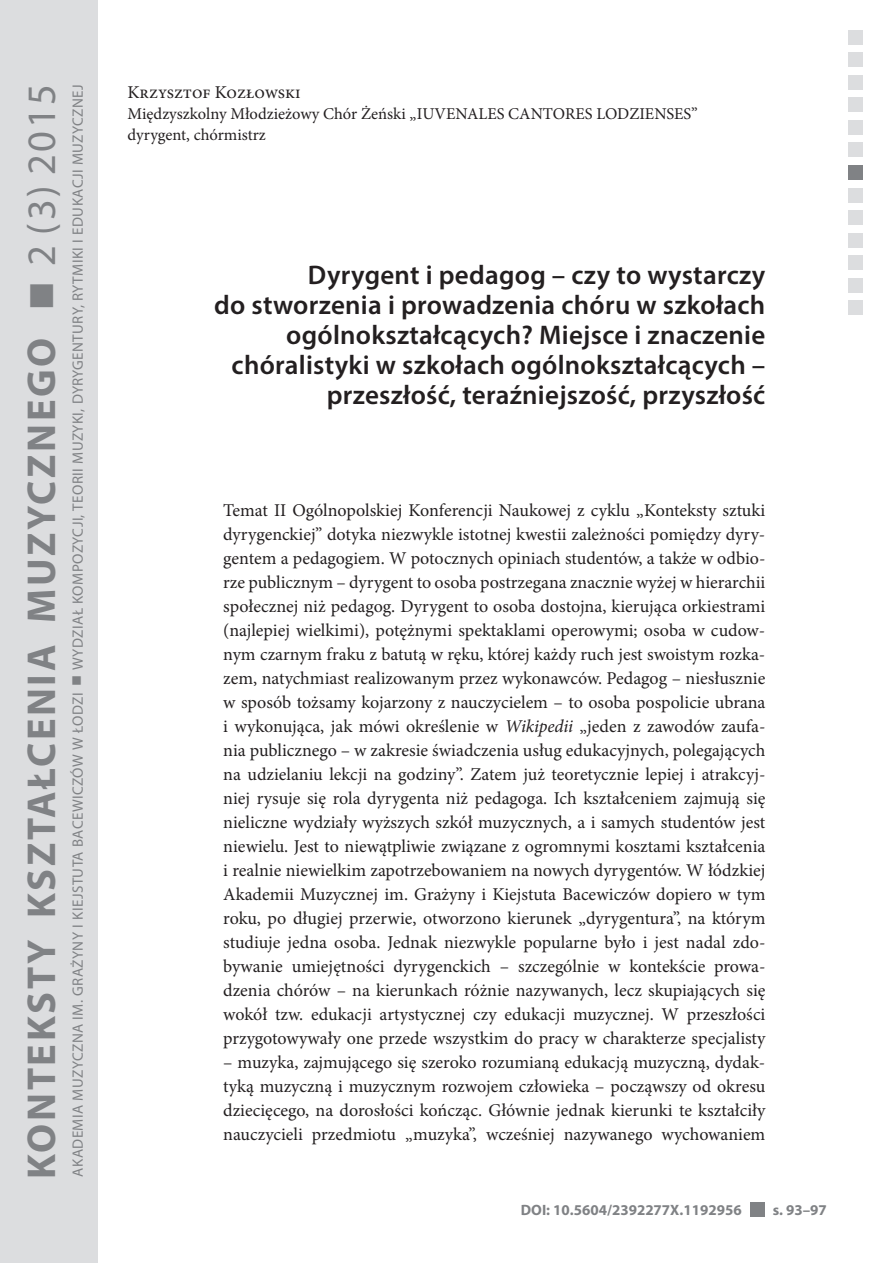
<style>
.page{position:relative;width:893px;height:1263px;background:#fff}
.page>*{position:absolute;margin:0;border:0;box-sizing:border-box;transform-origin:0 0}
.t1{font:700 40.5px "Myriad Pro";letter-spacing:.065em;color:#808285}
.t2{font:40.5px "Myriad Pro";color:#808285}
.t3{font:600 27px/30px "Myriad Pro";letter-spacing:.01em;color:#231f20;text-align:right}
.t4{font:18px/24px "Minion Pro";color:#231f20;text-align:justify}
.t5{font:16.5px/21px "Minion Pro";color:#231f20}
.t6{font:15px "Myriad Pro";letter-spacing:.025em;color:#808285}
.t7{font:700 15px "Myriad Pro";color:#808285}
.s1{font-style:italic}
</style>
<div class="page">
<div style="left:750px;top:1202px;width:15px;height:15px;background:#808285"></div>
<div style="left:848px;top:52px;width:15px;height:15px;background:#dcdddf"></div>
<div style="left:848px;top:75px;width:15px;height:15px;background:#dcdddf"></div>
<div style="left:848px;top:97px;width:15px;height:15px;background:#dcdddf"></div>
<div style="left:848px;top:120px;width:15px;height:15px;background:#dcdddf"></div>
<div style="left:848px;top:143px;width:15px;height:14px;background:#dcdddf"></div>
<div style="left:848px;top:188px;width:15px;height:15px;background:#dcdddf"></div>
<div style="left:848px;top:255px;width:15px;height:15px;background:#dcdddf"></div>
<div style="left:848px;top:210px;width:15px;height:15px;background:#dcdddf"></div>
<div style="left:848px;top:278px;width:15px;height:15px;background:#dcdddf"></div>
<div style="left:0;top:0;width:98px;height:1263px;background:#dcdddf"></div>
<div style="left:848px;top:300px;width:15px;height:15px;background:#dcdddf"></div>
<div style="left:848px;top:165px;width:15px;height:15px;background:#808285"></div>
<div style="left:848px;top:30px;width:15px;height:15px;background:#dcdddf"></div>
<div style="left:848px;top:233px;width:15px;height:15px;background:#dcdddf"></div>
<h1 class="t2" style="left:17px;top:266px;width:183px;rotate:-90deg">2 (3) 2015</h1>
<h1 class="t1" style="left:15px;top:1179px;width:842px;rotate:-90deg">KONTEKSTY KSZTAŁCENIA MUZYCZNEGO</h1>
<p class="t6" style="left:68px;top:670px;width:587px;rotate:-90deg">Wydział Kompozycji, Teorii Muzyki, Dyrygentury, Rytmiki i Edukacji Muzycznej</p>
<p class="t6" style="left:68px;top:1177px;width:485px;rotate:-90deg">Akademia Muzyczna im. Grażyny i Kiejstuta Bacewiczów w Łodzi</p>
<p class="t4" style="left:128px;top:80px;width:175px">Krzysztof Kozłowski</p>
<p class="t5" style="left:128px;top:103px;width:572px">Międzyszkolny Młodzieżowy Chór Żeński „IUVENALES CANTORES LODZIENSES” dyrygent, chórmistrz</p>
<h2 class="t3" style="left:214px;top:259px;width:553px">Dyrygent i pedagog – czy to wystarczy<br>do stworzenia i prowadzenia chóru w szkołach ogólnokształcących? Miejsce i znaczenie chóralistyki w szkołach ogólnokształcących – przeszłość, teraźniejszość, przyszłość</h2>
<p class="t4" style="left:223px;top:498px;width:544px">Temat II Ogólnopolskiej Konferencji Naukowej z cyklu „Konteksty sztuki dyrygenckiej” dotyka niezwykle istotnej kwestii zależności pomiędzy dyry&shy;gentem a pedagogiem. W potocznych opiniach studentów, a także w odbio&shy;rze publicznym – dyrygent to osoba postrzegana znacznie wyżej w hierarchii społecznej niż pedagog. Dyrygent to osoba dostojna, kierująca orkiestrami (najlepiej wielkimi), potężnymi spektaklami operowymi; osoba w cudow&shy;nym czarnym fraku z batutą w ręku, której każdy ruch jest swoistym rozka&shy;zem, natychmiast realizowanym przez wykonawców. Pedagog – niesłusznie w sposób tożsamy kojarzony z nauczycielem – to osoba pospolicie ubrana i wykonująca, jak mówi określenie w <span class="s1">Wikipedii</span> „jeden z zawodów zaufa&shy;nia publicznego – w zakresie świadczenia usług edukacyjnych, polegających na udzielaniu lekcji na godziny”. Zatem już teoretycznie lepiej i atrakcyj&shy;niej rysuje się rola dyrygenta niż pedagoga. Ich kształceniem zajmują się nieliczne wydziały wyższych szkół muzycznych, a i samych studentów jest niewielu. Jest to niewątpliwie związane z ogromnymi kosztami kształcenia i realnie niewielkim zapotrzebowaniem na nowych dyrygentów. W łódzkiej Akademii Muzycznej im. Grażyny i Kiejstuta Bacewiczów dopiero w tym roku, po długiej przerwie, otworzono kierunek „dyrygentura”, na którym studiuje jedna osoba. Jednak niezwykle popularne było i jest nadal zdo&shy;bywanie umiejętności dyrygenckich – szczególnie w kontekście prowa&shy;dzenia chórów – na kierunkach różnie nazywanych, lecz skupiających się wokół tzw. edukacji artystycznej czy edukacji muzycznej. W przeszłości przygotowywały one przede wszystkim do pracy w charakterze specjalisty</p>
<p class="t4" style="left:223px;top:1050px;width:544px">– muzyka, zajmującego się szeroko rozumianą edukacją muzyczną, dydak&shy;tyką muzyczną i muzycznym rozwojem człowieka – począwszy od okresu dziecięcego, na dorosłości kończąc. Głównie jednak kierunki te kształciły nauczycieli przedmiotu „muzyka”, wcześniej nazywanego wychowaniem</p>
<p class="t7" style="left:521px;top:1200px;width:222px">DOI: 10.5604/2392277X.1192956</p>
<p class="t7" style="left:773px;top:1200px;width:56px">s. 93–97</p>
</div>
